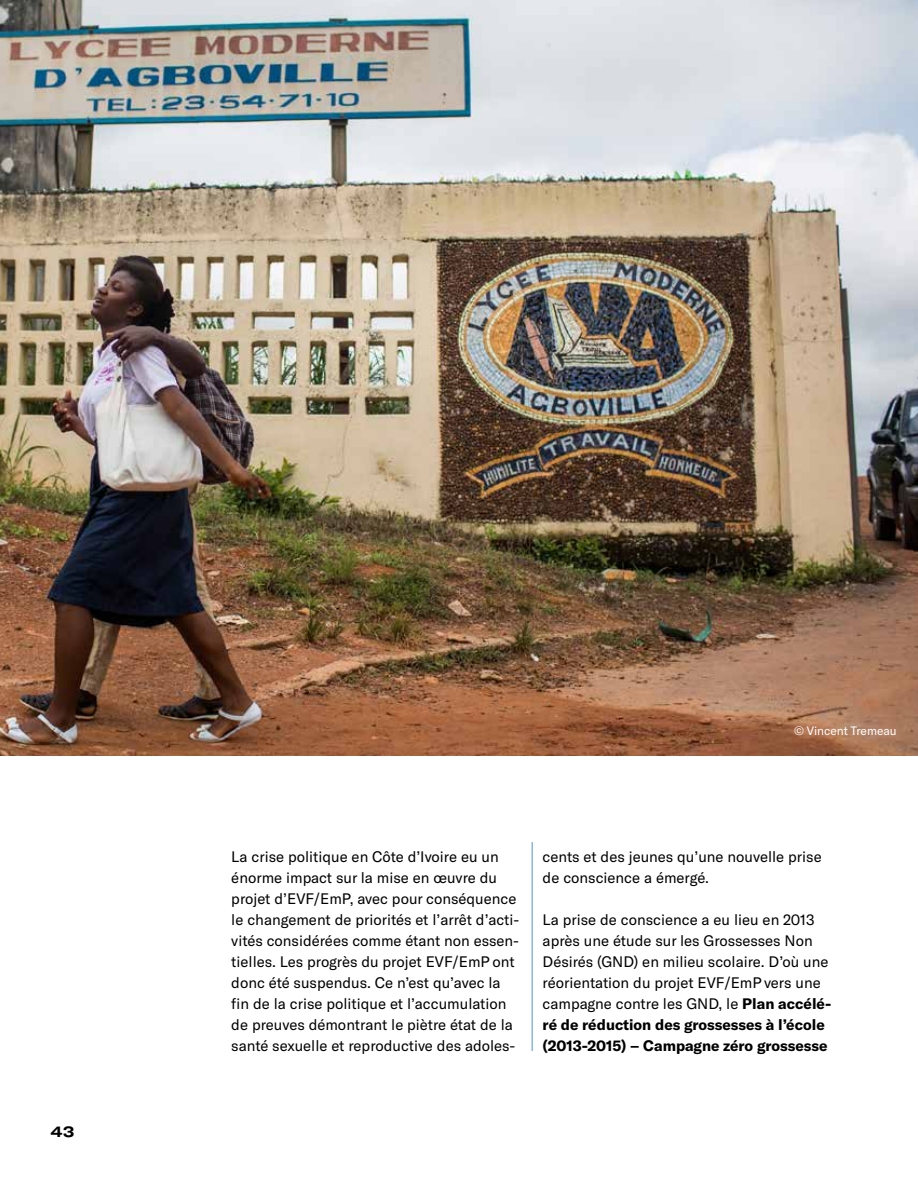
<style>
.page{position:relative;width:918px;height:1188px;background:#fff}
.page>*{position:absolute;margin:0;border:0;box-sizing:border-box;transform-origin:0 0}
.t1{font:15px/21px "GT America";color:#000}
.t2{font:700 expanded 15px "GT America";color:#000;scale:.89 1}
.t3{font:12px "GT America";color:#fff}
.s1{font-weight:700}
</style>
<div class="page">
<hr style="left:532px;top:842px;width:1px;height:209px;background:#4a96d2">
<img style="left:0;top:0;width:918px;height:756px">
<p class="t2" style="left:51px;top:1123px;width:28px">43</p>
<p class="t3" style="left:794px;top:723px;width:104px">© Vincent Tremeau</p>
<p class="t1" style="left:231px;top:846px;width:289px">La crise politique en Côte d’Ivoire eu un énorme impact sur la mise en œuvre du projet d’EVF/EmP, avec pour conséquence le changement de priorités et l’arrêt d’acti&shy;vités considérées comme étant non essen&shy;tielles. Les progrès du projet EVF/EmP ont donc été suspendus. Ce n’est qu’avec la fin de la crise politique et l’accumulation de preuves démontrant le piètre état de la santé sexuelle et reproductive des adoles-</p>
<p class="t1" style="left:543px;top:846px;width:281px">cents et des jeunes qu’une nouvelle prise de conscience a émergé.</p>
<p class="t1" style="left:543px;top:909px;width:290px">La prise de conscience a eu lieu en 2013 après une étude sur les Grossesses Non Désirés (GND) en milieu scolaire. D’où une réorientation du projet EVF/EmP vers une campagne contre les GND, le <span class="s1">Plan accélé&shy;ré de réduction des grossesses à l’école (2013-2015) – Campagne zéro grossesse</span></p>
</div>
